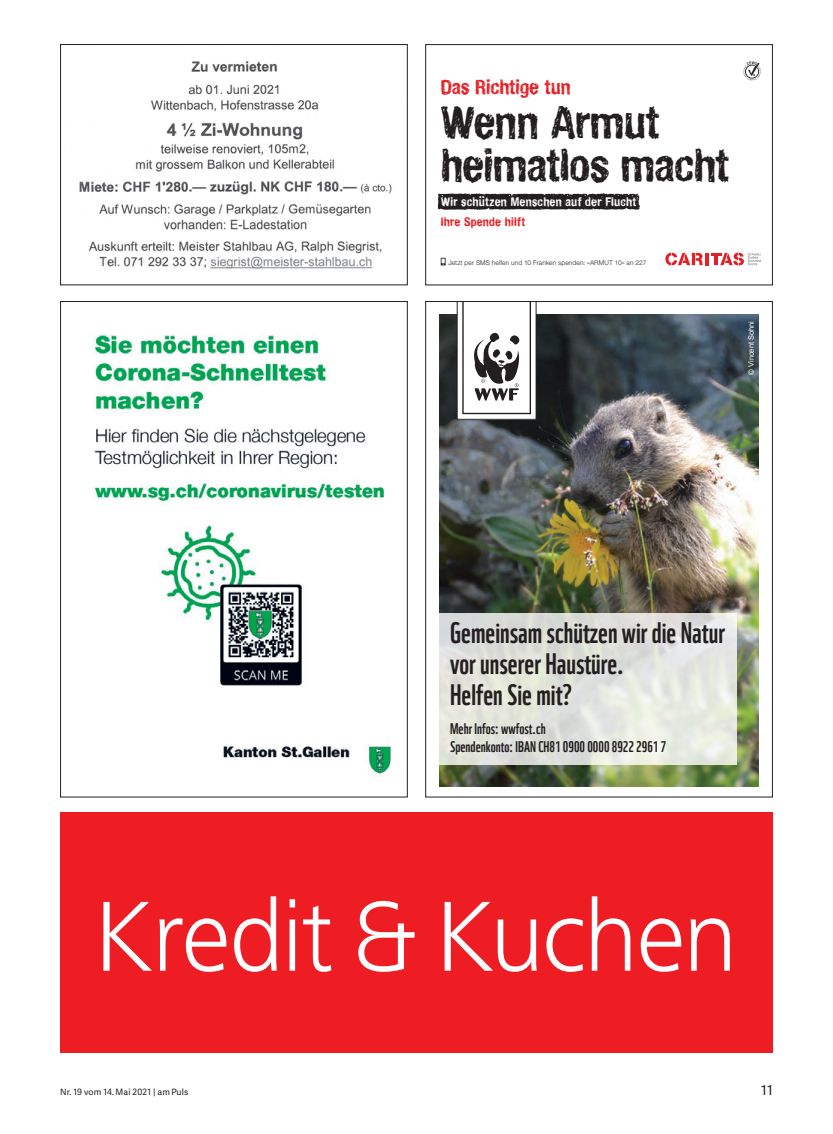
<style>
.page{position:relative;width:833px;height:1134px;background:#fff}
.page>*{position:absolute;margin:0;border:0;box-sizing:border-box;transform-origin:0 0}
.t1{font:300 103.12px "Frutiger Next LT";letter-spacing:-.02em;color:#fff}
.t2{font:44.38px/43.6px "Hand Vetica";letter-spacing:-.015em;color:#231f20}
.t3{font:28.75px/31px "WWF";color:#231f20}
.t4{font:19.88px "Hand Vetica";letter-spacing:-.005em;color:#e41f25}
.t5{font:15px/18px "WWF";color:#231f20}
.t6{font:13.75px "Adelle Sans";color:#231f20}
.t7{font:12.12px/19.6px "Hand Vetica";letter-spacing:.02em;color:#fff}
.t8{font:8.75px "Adelle Sans";letter-spacing:.01em;color:#231f20}
.t9{font:7.5px "Arial";color:#fff}
.t10{font:300 6.62px "Helvetica Neue LT Std";letter-spacing:.015em;color:#231f20}
.s1{color:#e41f25}
</style>
<div class="page">
<img style="left:93px;top:334px;width:298px;height:441px">
<div style="left:60px;top:812px;width:712px;height:241px;background:#ee1d23"></div>
<img style="left:79px;top:61px;width:313px;height:208px">
<div style="left:60px;top:44px;width:347px;height:241px;border:1px solid #231f20"></div>
<img style="left:440px;top:315px;width:319px;height:471px">
<svg style="left:457px;top:303px;width:79px;height:116px"></svg>
<svg style="left:439px;top:613px;width:298px;height:151px;background:#e2e4dd"></svg>
<svg style="left:743px;top:61px;width:18px;height:20px"></svg>
<svg style="left:438px;top:193px;width:202px;height:17px;background:#3a3637"></svg>
<svg style="left:441px;top:258px;width:4px;height:7px"></svg>
<svg style="left:665px;top:253px;width:96px;height:12px"></svg>
<div style="left:425px;top:44px;width:347px;height:241px;border:1px solid #231f20"></div>
<p class="t4" style="left:441px;top:74px;width:131px">Das Richtige tun</p>
<p class="t2" style="left:440px;top:99px;width:291px">Wenn Armut heimatlos macht</p>
<p class="t7" style="left:441px;top:192px;width:197px">Wir schützen Menschen auf der Flucht<br><span class="s1">Ihre Spende hilft</span></p>
<p class="t10" style="left:448px;top:259px;width:199px">Jetzt per SMS helfen und 10 Franken spenden: «ARMUT 10» an 227</p>
<p class="t9" style="left:746px;top:375px;width:55px;rotate:-90deg">© Vincent Sohni</p>
<p class="t3" style="left:450px;top:615px;width:276px">Gemeinsam schützen wir die Natur vor unserer Haustüre.<br>Helfen Sie mit?</p>
<p class="t5" style="left:450px;top:718px;width:218px">Mehr Infos: wwfost.ch<br>Spendenkonto: IBAN CH81 0900 0000 8922 2961 7</p>
<p class="t1" style="left:94px;top:879px;width:644px">Kredit &amp; Kuchen</p>
<p class="t8" style="left:60px;top:1085px;width:129px">Nr. 19 vom 14. Mai 2021 | am Puls</p>
<p class="t6" style="left:761px;top:1080px;width:13px">11</p>
</div>
